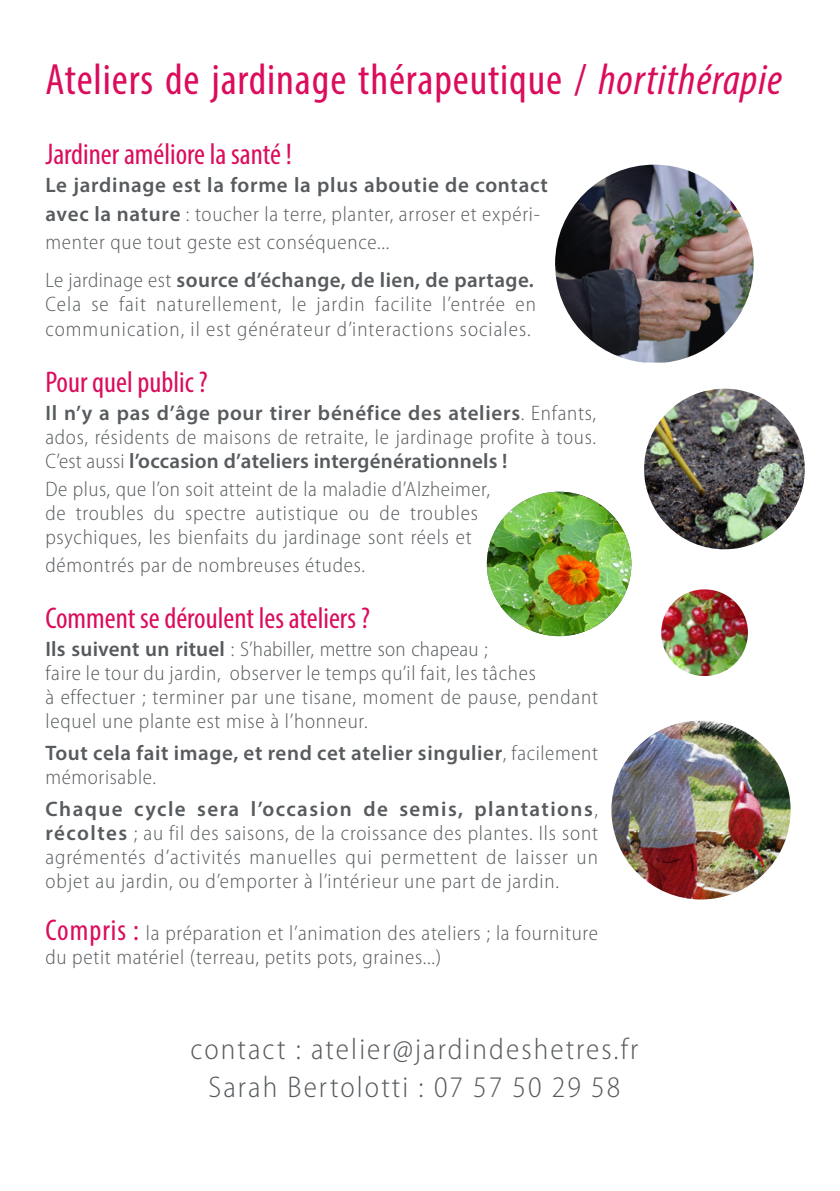
<style>
.page{position:relative;width:840px;height:1191px;background:#fff}
.page>*{position:absolute;margin:0;border:0;box-sizing:border-box;transform-origin:0 0}
.t1{font:condensed 44px "Myriad Pro";letter-spacing:.02em;color:#db0c5c}
.t2{font:condensed 30px "Myriad Pro";color:#db0c5c}
.t3{font:300 semi-condensed 30px "Myriad Pro";letter-spacing:.07em;color:#575b5e}
.t4{font:300 semi-condensed 21px/24px "Myriad Pro";letter-spacing:.035em;color:#575b5e}
.t5{font:600 21px/24px "Myriad Pro";letter-spacing:.025em;color:#575b5e;text-align:justify}
.s1{font-style:italic}
.s2{font-weight:600;font-stretch:normal}
.s3{font-weight:300;font-stretch:semi-condensed}
.s4{font-weight:400;font-stretch:condensed;font-size:30px;color:#db0c5c}
</style>
<div class="page">
<img style="left:486px;top:492px;width:145px;height:144px;border-radius:72px">
<img style="left:660px;top:589px;width:87px;height:87px;border-radius:43px">
<img style="left:643px;top:389px;width:161px;height:160px;border-radius:80px">
<img style="left:598px;top:165px;width:155px;height:197px">
<img style="left:611px;top:720px;width:179px;height:179px;border-radius:89px">
<img style="left:486px;top:182px;width:112px;height:455px">
<p class="t1" style="left:45px;top:53px;width:737px">Ateliers de jardinage thérapeutique / <span class="s1">hortithérapie</span></p>
<p class="t2" style="left:45px;top:136px;width:248px">Jardiner améliore la santé !</p>
<p class="t4" style="left:45px;top:171px;width:504px;line-height:28px"><span class="s2">Le jardinage est la forme la plus aboutie de contact avec la nature</span> : toucher la terre, planter, arroser et expéri&shy;menter que tout geste est conséquence...</p>
<p class="t4" style="left:45px;top:267px;width:491px;line-height:24.6px;text-align:justify">Le jardinage est <span class="s2">source d’échange, de lien, de partage.<br></span>Cela se fait naturellement, le jardin facilite l’entrée en communication, il est générateur d’interactions sociales.</p>
<p class="t2" style="left:45px;top:364px;width:164px">Pour quel public ?</p>
<p class="t5" style="left:45px;top:400px;width:552px">Il n’y a pas d’âge pour tirer bénéfice des ateliers<span class="s3">. Enfants, ados, résidents de maisons de retraite, le jardinage profite à tous.<br>C’est aussi</span> l’occasion d’ateliers intergénérationnels !</p>
<p class="t4" style="left:45px;top:476px;width:446px">De plus, que l’on soit atteint de la maladie d’Alzheimer, de troubles du spectre autistique ou de troubles psychiques, les bienfaits du jardinage sont réels et</p>
<p class="t4" style="left:45px;top:552px;width:321px">démontrés par de nombreuses études.</p>
<p class="t2" style="left:45px;top:600px;width:326px">Comment se déroulent les ateliers ?</p>
<p class="t4" style="left:45px;top:636px;width:553px"><span class="s2">Ils suivent un rituel</span> : S’habiller, mettre son chapeau ;<br>faire le tour du jardin, observer le temps qu’il fait, les tâches<br>à effectuer ; terminer par une tisane, moment de pause, pendant lequel une plante est mise à l’honneur.</p>
<p class="t5" style="left:45px;top:740px;width:554px">Tout cela fait image, et rend cet atelier singulier<span class="s3">, facilement mémorisable.</span></p>
<p class="t4" style="left:45px;top:796px;width:554px;text-align:justify"><span class="s2">Chaque cycle sera l’occasion de semis, plantations</span>, <span class="s2">récoltes</span> ; au fil des saisons, de la croissance des plantes. Ils sont agrémentés d’activités manuelles qui permettent de laisser un objet au jardin, ou d’emporter à l’intérieur une part de jardin.</p>
<p class="t4" style="left:45px;top:920px;width:553px"><span class="s4">Compris :</span> la préparation et l’animation des ateliers ; la fourniture du petit matériel (terreau, petits pots, graines...)</p>
<p class="t3" style="left:190px;top:1030px;width:449px">contact : atelier@jardindeshetres.fr</p>
<p class="t3" style="left:208px;top:1068px;width:413px">Sarah Bertolotti : 07 57 50 29 58</p>
</div>
